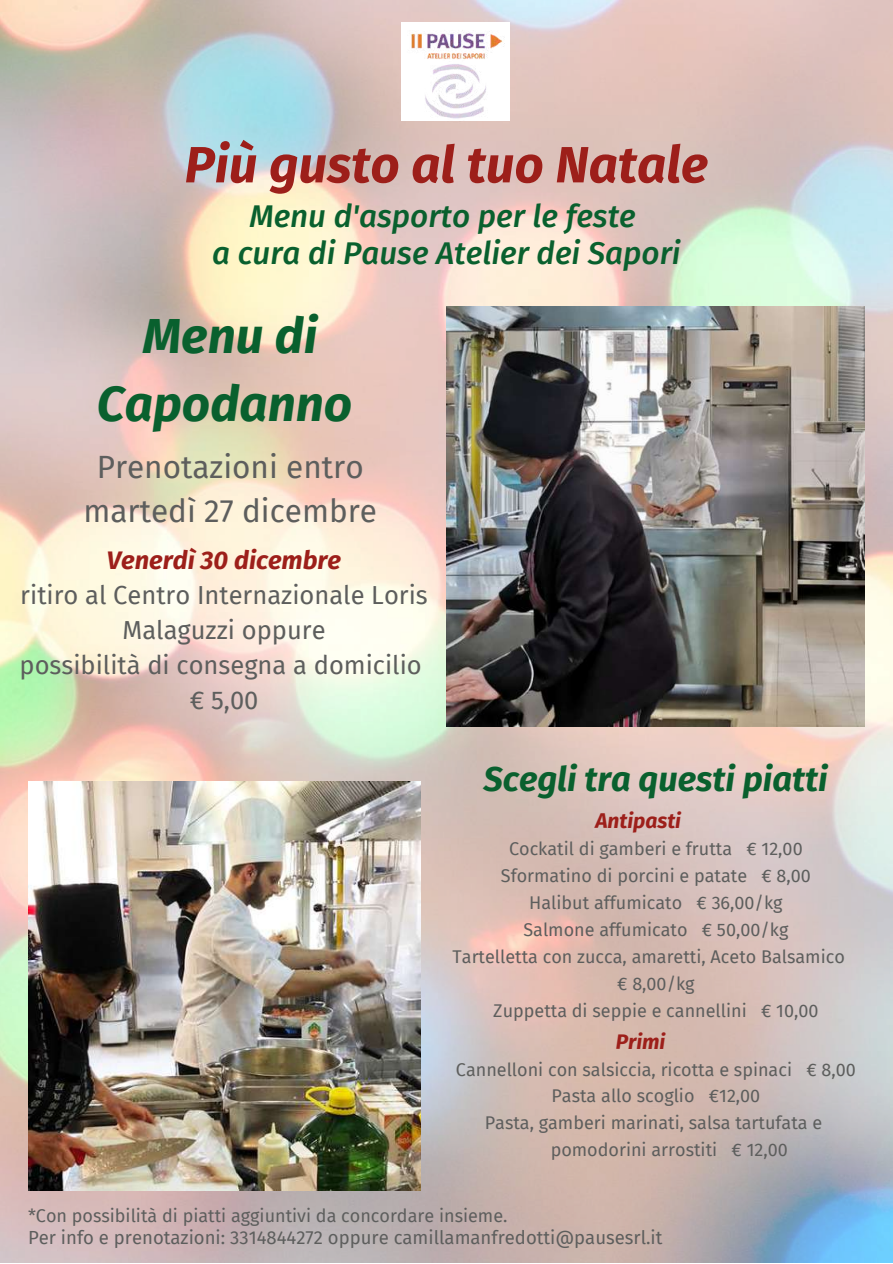
<style>
.page{position:relative;width:893px;height:1264px;background:#fff}
.page>*{position:absolute;margin:0;border:0;box-sizing:border-box;transform-origin:0 0}
.t1{font:italic 700 51px "Fira Sans";color:#9d1f1a}
.t2{font:italic 700 49.5px/68.6px "Fira Sans";color:#09602e;text-align:center}
.t3{font:italic 700 34.5px "Fira Sans";color:#09602e}
.t4{font:italic 500 31.5px/37px "Fira Sans";color:#09602e;text-align:center}
.t5{font:31.5px/43.8px "Fira Sans";color:#5d5e5d;text-align:center}
.t6{font:25.5px/34.8px "Fira Sans";color:#5d5e5d;text-align:center}
.t7{font:italic 700 25.5px "Fira Sans";color:#9d1f1a}
.t8{font:italic 700 21px "Fira Sans";color:#9d1f1a}
.t9{font:18.45px "Fira Sans";color:#5d5e5d}
.t10{font:18px "Fira Sans";color:#5d5e5d}
</style>
<div class="page">
<img style="left:0;top:0;width:892px;height:1262px">
<img style="left:28px;top:781px;width:392px;height:409px">
<img style="left:446px;top:307px;width:418px;height:419px">
<div style="left:401px;top:22px;width:108px;height:99px;background:#fff"></div>
<img style="left:401px;top:30px;width:108px;height:97px">
<h1 class="t1" style="left:185px;top:135px;width:525px">Più gusto al tuo Natale</h1>
<h3 class="t4" style="left:212px;top:198px;width:470px">Menu d'asporto per le feste<br>a cura di Pause Atelier dei Sapori</h3>
<h2 class="t2" style="left:97px;top:302px;width:257px">Menu di<br>Capodanno</h2>
<h3 class="t5" style="left:83px;top:446px;width:295px">Prenotazioni entro martedì 27 dicembre</h3>
<h3 class="t7" style="left:107px;top:545px;width:236px">Venerdì 30 dicembre</h3>
<h3 class="t6" style="left:20px;top:578px;width:409px">ritiro al Centro Internazionale Loris<br>Malaguzzi oppure<br>possibilità di consegna a domicilio € 5,00</h3>
<h3 class="t3" style="left:483px;top:759px;width:346px">Scegli tra questi piatti</h3>
<p class="t8" style="left:595px;top:808px;width:87px">Antipasti</p>
<p class="t10" style="left:509px;top:838px;width:295px">Cockatil di gamberi e frutta € 12,00</p>
<p class="t10" style="left:501px;top:865px;width:311px">Sformatino di porcini e patate € 8,00</p>
<p class="t10" style="left:529px;top:892px;width:255px">Halibut affumicato € 36,00/kg</p>
<p class="t10" style="left:523px;top:919px;width:266px">Salmone affumicato € 50,00/kg</p>
<p class="t10" style="left:452px;top:946px;width:394px">Tartelletta con zucca, amaretti, Aceto Balsamico</p>
<p class="t10" style="left:617px;top:973px;width:79px">€ 8,00/kg</p>
<p class="t10" style="left:493px;top:1000px;width:327px">Zuppetta di seppie e cannellini € 10,00</p>
<p class="t8" style="left:615px;top:1028px;width:51px">Primi</p>
<p class="t10" style="left:456px;top:1058px;width:401px">Cannelloni con salsiccia, ricotta e spinaci € 8,00</p>
<p class="t10" style="left:551px;top:1085px;width:210px">Pasta allo scoglio €12,00</p>
<p class="t10" style="left:485px;top:1112px;width:339px">Pasta, gamberi marinati, salsa tartufata e</p>
<p class="t10" style="left:550px;top:1139px;width:238px">pomodorini arrostiti € 12,00</p>
<p class="t10" style="left:28px;top:1204px;width:481px">*Con possibilità di piatti aggiuntivi da concordare insieme.</p>
<p class="t9" style="left:28px;top:1226px;width:636px">Per info e prenotazioni: 3314844272 oppure camillamanfredotti@pausesrl.it</p>
</div>
